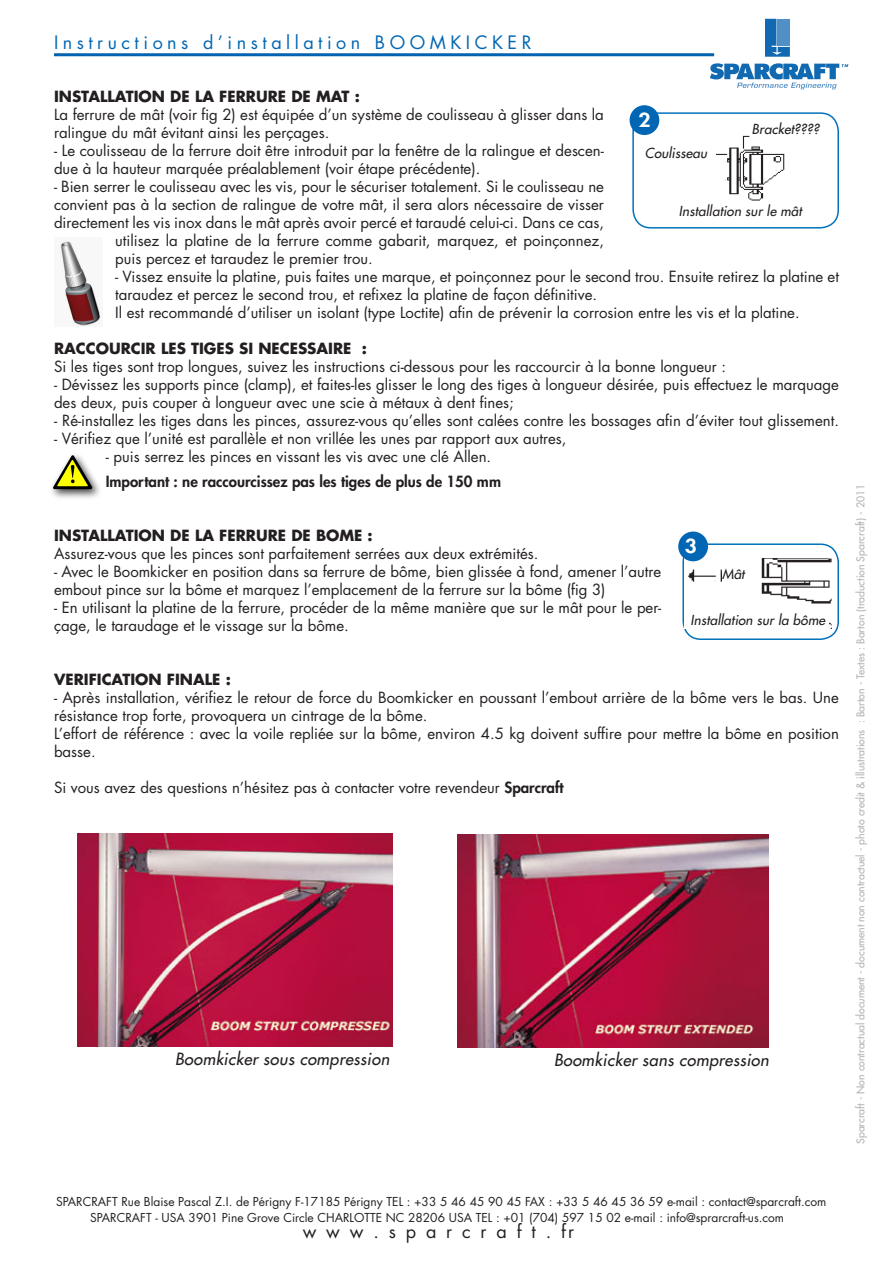
<style>
.page{position:relative;width:893px;height:1263px;background:#fff}
.page>*{position:absolute;margin:0;border:0;box-sizing:border-box;transform-origin:0 0}
.t1{font:800 18.9px "Futura";color:#fff;scale:1.11 1}
.t2{font:18px "Futura";letter-spacing:.25em;color:#0166b3}
.t3{font:18px "Futura";color:#231f20}
.t4{font:italic 16.5px "Futura";letter-spacing:.02em;color:#231f20}
.t5{font:15px/18px "Futura";color:#231f20}
.t6{font:700 15px "Futura";color:#231f20}
.t7{font:800 15px "Futura";color:#231f20}
.t8{font:italic 13.5px "Futura";letter-spacing:.01em;color:#231f20}
.t9{font:12px "Futura";color:#231f20}
.t10{font:10.5px "Futura";color:#b2b3b7}
.s1{font-weight:800}
</style>
<div class="page">
<img style="left:52px;top:475px;width:48px;height:23px">
<svg style="left:53px;top:455px;width:39px;height:34px"></svg>
<img style="left:716px;top:135px;width:69px;height:66px">
<div style="left:632px;top:112px;width:207px;height:117px;border:2px solid #0072bc;border-radius:18px"></div>
<div style="left:630px;top:105px;width:29px;height:30px;background:#0166b3;border-radius:50%"></div>
<div style="left:752px;top:123px;width:75px;height:22px;background:#fff"></div>
<img style="left:78px;top:833px;width:315px;height:214px">
<img style="left:458px;top:834px;width:311px;height:214px">
<svg style="left:765px;top:18px;width:12px;height:1px"></svg>
<svg style="left:765px;top:19px;width:25px;height:38px"></svg>
<svg style="left:710px;top:63px;width:138px;height:26px"></svg>
<hr style="left:54px;top:53px;width:660px;height:3px;background:#0162b0">
<div style="left:682px;top:543px;width:157px;height:97px;border:2px solid #0072bc;border-radius:18px"></div>
<img style="left:685px;top:558px;width:146px;height:70px">
<div style="left:691px;top:614px;width:138px;height:20px;background:#fff"></div>
<div style="left:722px;top:568px;width:39px;height:19px;background:#fff"></div>
<div style="left:678px;top:531px;width:30px;height:30px;background:#0166b3;border-radius:50%"></div>
<img style="left:60px;top:241px;width:41px;height:85px">
<p class="t2" style="left:54px;top:30px;width:479px">Instructions d’installation BOOMKICKER</p>
<p class="t6" style="left:54px;top:86px;width:307px">INSTALLATION DE LA FERRURE DE MAT :</p>
<p class="t5" style="left:54px;top:105px;width:551px">La ferrure de mât (voir fig 2) est équipée d’un système de coulisseau à glisser dans la ralingue du mât évitant ainsi les perçages.</p>
<p class="t5" style="left:54px;top:141px;width:551px">- Le coulisseau de la ferrure doit être introduit par la fenêtre de la ralingue et descen&shy;due à la hauteur marquée préalablement (voir étape précédente).</p>
<p class="t5" style="left:54px;top:177px;width:552px">- Bien serrer le coulisseau avec les vis, pour le sécuriser totalement. Si le coulisseau ne</p>
<p class="t5" style="left:54px;top:195px;width:551px">convient pas à la section de ralingue de votre mât, il sera alors nécessaire de visser</p>
<p class="t5" style="left:54px;top:213px;width:552px">directement les vis inox dans le mât après avoir percé et taraudé celui-ci. Dans ce cas,</p>
<p class="t5" style="left:115px;top:231px;width:490px">utilisez la platine de la ferrure comme gabarit, marquez, et poinçonnez,</p>
<p class="t5" style="left:115px;top:249px;width:259px">puis percez et taraudez le premier trou.</p>
<p class="t5" style="left:115px;top:267px;width:725px">- Vissez ensuite la platine, puis faites une marque, et poinçonnez pour le second trou. Ensuite retirez la platine et taraudez et percez le second trou, et refixez la platine de façon définitive.</p>
<p class="t5" style="left:115px;top:303px;width:686px">Il est recommandé d’utiliser un isolant (type Loctite) afin de prévenir la corrosion entre les vis et la platine.</p>
<p class="t6" style="left:54px;top:338px;width:314px">RACCOURCIR LES TIGES SI NECESSAIRE :</p>
<p class="t5" style="left:54px;top:357px;width:674px">Si les tiges sont trop longues, suivez les instructions ci-dessous pour les raccourcir à la bonne longueur :</p>
<p class="t5" style="left:54px;top:375px;width:787px">- Dévissez les supports pince (clamp), et faites-les glisser le long des tiges à longueur désirée, puis effectuez le marquage des deux, puis couper à longueur avec une scie à métaux à dent fines;</p>
<p class="t5" style="left:54px;top:411px;width:786px">- Ré-installez les tiges dans les pinces, assurez-vous qu’elles sont calées contre les bossages afin d’éviter tout glissement.</p>
<p class="t5" style="left:54px;top:429px;width:514px">- Vérifiez que l’unité est parallèle et non vrillée les unes par rapport aux autres,</p>
<p class="t5" style="left:106px;top:447px;width:387px">- puis serrez les pinces en vissant les vis avec une clé Allen.</p>
<p class="t7" style="left:106px;top:472px;width:397px">Important : ne raccourcissez pas les tiges de plus de 150 mm</p>
<p class="t6" style="left:54px;top:525px;width:320px">INSTALLATION DE LA FERRURE DE BOME :</p>
<p class="t5" style="left:54px;top:544px;width:486px">Assurez-vous que les pinces sont parfaitement serrées aux deux extrémités.</p>
<p class="t5" style="left:54px;top:562px;width:609px">- Avec le Boomkicker en position dans sa ferrure de bôme, bien glissée à fond, amener l’autre embout pince sur la bôme et marquez l’emplacement de la ferrure sur la bôme (fig 3)</p>
<p class="t5" style="left:54px;top:598px;width:609px">- En utilisant la platine de la ferrure, procéder de la même manière que sur le mât pour le per&shy;çage, le taraudage et le vissage sur la bôme.</p>
<p class="t6" style="left:54px;top:669px;width:178px">VERIFICATION FINALE :</p>
<p class="t5" style="left:54px;top:688px;width:786px">- Après installation, vérifiez le retour de force du Boomkicker en poussant l’embout arrière de la bôme vers le bas. Une résistance trop forte, provoquera un cintrage de la bôme.</p>
<p class="t5" style="left:54px;top:724px;width:786px">L’effort de référence : avec la voile repliée sur la bôme, environ 4.5 kg doivent suffire pour mettre la bôme en position basse.</p>
<p class="t5" style="left:54px;top:778px;width:511px">Si vous avez des questions n’hésitez pas à contacter votre revendeur <span class="s1">Sparcraft</span></p>
<p class="t1" style="left:638px;top:107px;width:12px">2</p>
<p class="t8" style="left:752px;top:120px;width:69px">Bracket????</p>
<p class="t8" style="left:645px;top:144px;width:64px">Coulisseau</p>
<p class="t8" style="left:679px;top:202px;width:124px">Installation sur le mât</p>
<p class="t1" style="left:685px;top:534px;width:12px">3</p>
<p class="t8" style="left:722px;top:565px;width:24px">Mât</p>
<p class="t8" style="left:691px;top:611px;width:136px">Installation sur la bôme</p>
<p class="t4" style="left:175px;top:1048px;width:216px">Boomkicker sous compression</p>
<p class="t4" style="left:554px;top:1050px;width:216px">Boomkicker sans compression</p>
<p class="t10" style="left:854px;top:1144px;width:661px;rotate:-90deg">Sparcraft - Non contractual document - document non contractuel - photo credit &amp; illustrations : Barton - Textes : Barton (traduction Sparcraft) - 2011</p>
<p class="t9" style="left:56px;top:1194px;width:772px">SPARCRAFT Rue Blaise Pascal Z.I. de Périgny F-17185 Périgny TEL : +33 5 46 45 90 45 FAX : +33 5 46 45 36 59 e-mail : contact@sparcraft.com</p>
<p class="t3" style="left:303px;top:1219px;width:273px">w w w . s p a r c r a f t . fr</p>
<p class="t9" style="left:90px;top:1209px;width:695px">SPARCRAFT - USA 3901 Pine Grove Circle CHARLOTTE NC 28206 USA TEL : +01 (704) 597 15 02 e-mail : info@sprarcraft-us.com</p>
</div>
